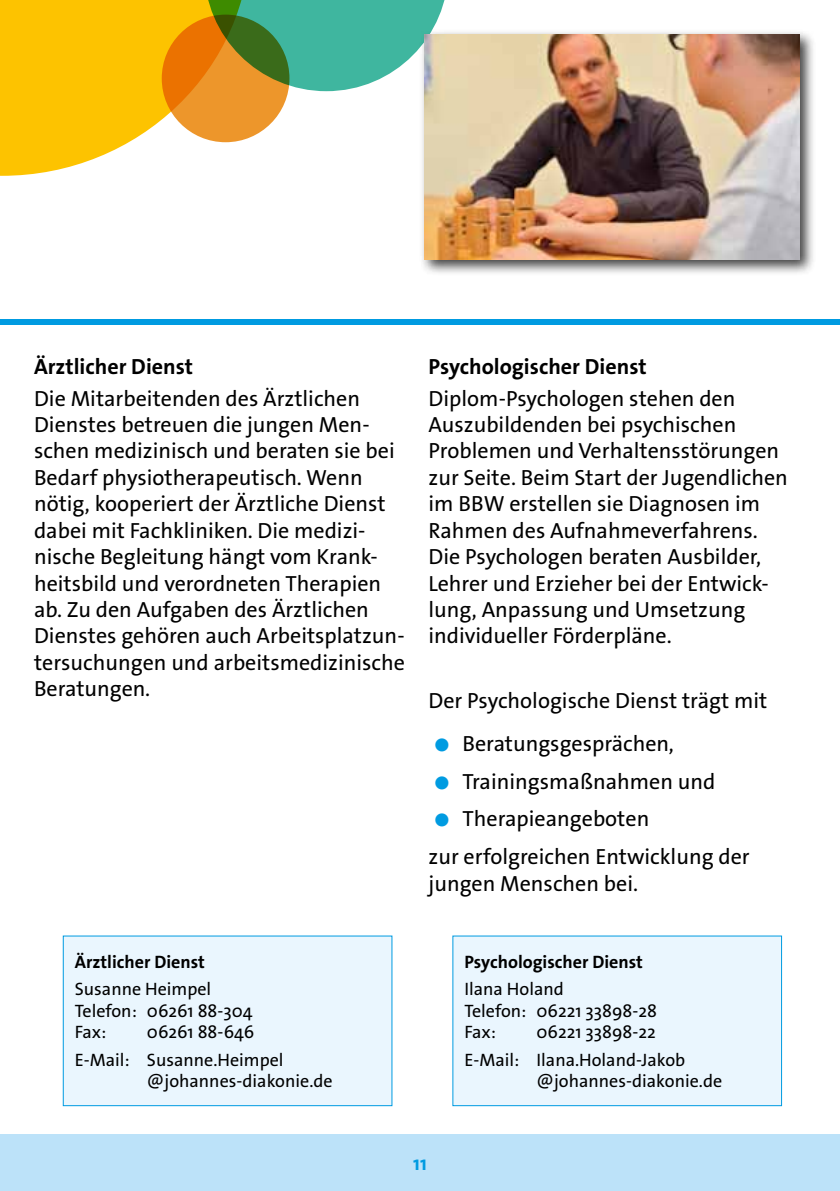
<style>
.page{position:relative;width:840px;height:1191px;background:#fff}
.page>*{position:absolute;margin:0;border:0;box-sizing:border-box;transform-origin:0 0}
.t1{font:22px/26.4px "The Sans Os F";color:#000}
.t2{font:700 22px "The Sans Os F";color:#000}
.t3{font:700 20px "The Sans Os F";color:#009be1}
.t4{font:18px/21.6px "The Sans Os F";color:#000}
.t5{font:700 18px "The Sans Os F";color:#000}
.s1{font-size:18px;color:#009be1}
</style>
<div class="page">
<div style="left:0;top:319px;width:839px;height:5px;background:#009be1"></div>
<div style="left:0;top:1134px;width:839px;height:57px;background:#bce2f9"></div>
<svg style="left:0;top:0;width:250px;height:176px;fill:#fdc300"></svg>
<svg style="left:162px;top:15px;width:127px;height:127px;background:#ec891b"></svg>
<svg style="left:204px;top:0;width:241px;height:91px;background:#66a97c"></svg>
<div style="left:452px;top:936px;width:329px;height:169px;background:#eaf6fe"></div>
<div style="left:452px;top:935px;width:329px;height:171px;border:1px solid #009be1"></div>
<div style="left:63px;top:936px;width:329px;height:169px;background:#eaf6fe"></div>
<div style="left:63px;top:935px;width:329px;height:171px;border:1px solid #009be1"></div>
<div style="left:419px;top:29px;width:396px;height:247px;background:#000;opacity:.75"></div>
<img style="left:424px;top:34px;width:374px;height:225px">
<p class="t2" style="left:34px;top:352px;width:160px">Ärztlicher Dienst</p>
<p class="t1" style="left:34px;top:385px;width:372px">Die Mitarbeitenden des Ärztlichen Dienstes betreuen die jungen Men&shy;schen medizinisch und beraten sie bei Bedarf physiotherapeutisch. Wenn nötig, kooperiert der Ärztliche Dienst dabei mit Fachkliniken. Die medizi&shy;nische Begleitung hängt vom Krank&shy;heitsbild und verordneten Therapien ab. Zu den Aufgaben des Ärztlichen Dienstes gehören auch Arbeitsplatzun&shy;tersuchungen und arbeitsmedizinische Beratungen.</p>
<p class="t2" style="left:428px;top:352px;width:220px">Psychologischer Dienst</p>
<p class="t1" style="left:428px;top:385px;width:361px">Diplom-Psychologen stehen den Auszubildenden bei psychischen Problemen und Verhaltensstörungen zur Seite. Beim Start der Jugendlichen im BBW erstellen sie Diagnosen im Rahmen des Aufnahmeverfahrens.<br>Die Psychologen beraten Ausbilder, Lehrer und Erzieher bei der Entwick&shy;lung, Anpassung und Umsetzung individueller Förderpläne.</p>
<p class="t1" style="left:428px;top:687px;width:340px">Der Psychologische Dienst trägt mit</p>
<p class="t1" style="left:434px;top:730px;width:241px"><span class="s1">●</span> Beratungsgesprächen,</p>
<p class="t1" style="left:434px;top:768px;width:282px"><span class="s1">●</span> Trainingsmaßnahmen und</p>
<p class="t1" style="left:428px;top:800px;width:322px;line-height:37.8px"><span class="s1">●</span> Therapieangeboten<br>zur erfolgreichen Entwicklung der</p>
<p class="t1" style="left:428px;top:870px;width:211px">jungen Menschen bei.</p>
<p class="t5" style="left:75px;top:950px;width:132px">Ärztlicher Dienst</p>
<p class="t4" style="left:75px;top:978px;width:179px">Susanne Heimpel<br>Telefon: 06261 88-304<br>Fax:</p>
<p class="t4" style="left:75px;top:1018px;width:210px;line-height:27.2px;text-indent:72px">06261 88-646<br>E-Mail: Susanne.Heimpel</p>
<p class="t4" style="left:147px;top:1070px;width:187px">@johannes-diakonie.de</p>
<p class="t5" style="left:464px;top:950px;width:180px">Psychologischer Dienst</p>
<p class="t4" style="left:464px;top:978px;width:194px">Ilana Holand<br>Telefon: 06221 33898-28<br>Fax:</p>
<p class="t4" style="left:464px;top:1018px;width:222px;line-height:27.2px;text-indent:72px">06221 33898-22<br>E-Mail: Ilana.Holand-Jakob</p>
<p class="t4" style="left:536px;top:1070px;width:187px">@johannes-diakonie.de</p>
<p class="t3" style="left:413px;top:1150px;width:15px">11</p>
</div>
